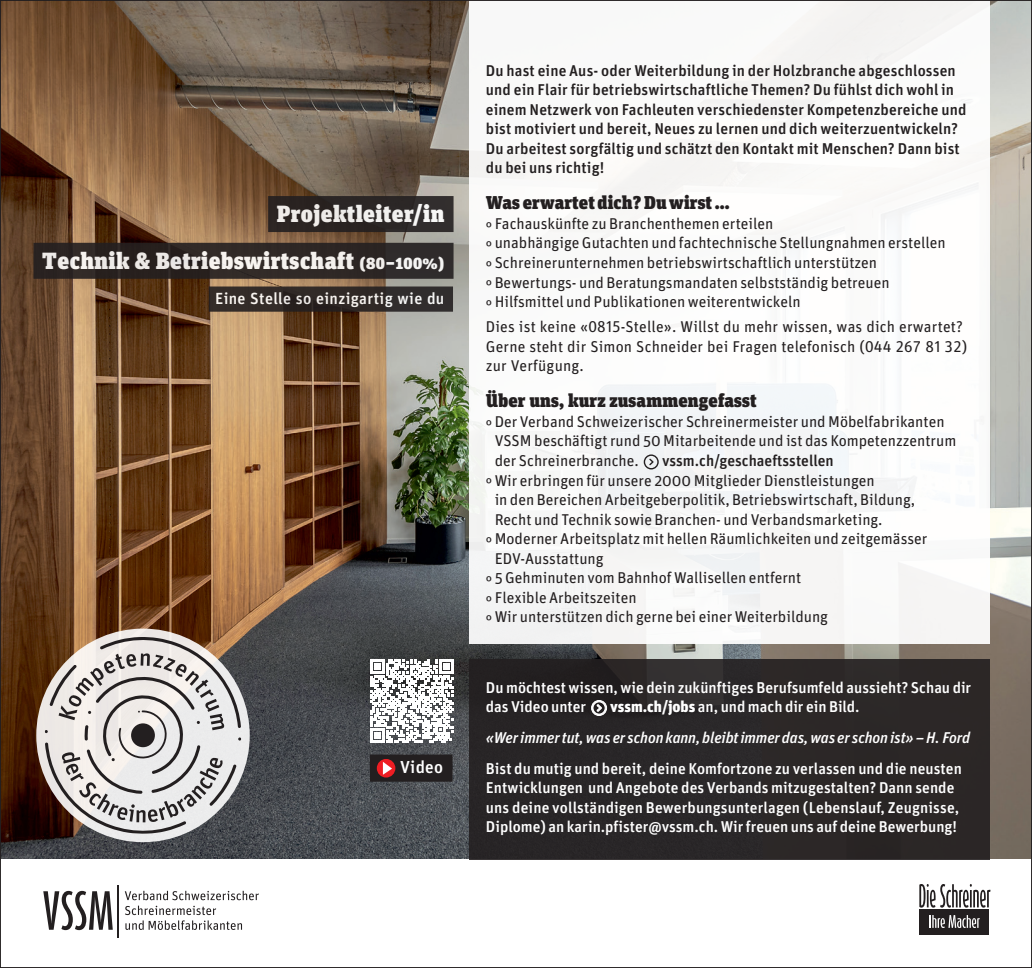
<style>
.page{position:relative;width:1032px;height:968px;background:#fff}
.page>*{position:absolute;margin:0;border:0;box-sizing:border-box;transform-origin:0 0}
.t1{font:900 23.45px/46.7px "Unit Slab Pro";letter-spacing:.02em;color:#fff;text-align:right}
.t2{font:900 18.55px "Unit Slab Pro";letter-spacing:.01em;color:#231f20}
.t3{font:500 17.32px "Unit OT";letter-spacing:.02em;color:#fff}
.t4{font:500 16.1px "Unit OT";letter-spacing:.02em;color:#fff}
.t5{font:15.58px/19.6px "Unit OT";color:#231f20}
.t6{font:500 15.58px/19.6px "Unit OT";letter-spacing:.01em;color:#231f20}
.t7{font:500 15.58px/19.6px "Unit OT";letter-spacing:.005em;color:#fff}
.t8{font:italic 500 15.58px/30.6px "Unit OT";letter-spacing:-.01em;color:#fff}
.s1{font-size:16.1px}
.s2{font-weight:900;font-style:normal}
.s3{font-style:normal}
</style>
<div class="page">
<img style="left:2px;top:2px;width:1028px;height:856px">
<div style="left:469px;top:0;width:520px;height:644px;background:#fff"></div>
<svg style="left:644px;top:454px;width:15px;height:15px"></svg>
<div style="left:469px;top:659px;width:520px;height:200px;background:#2b2727"></div>
<svg style="left:591px;top:699px;width:16px;height:17px"></svg>
<svg style="left:43px;top:890px;width:70px;height:39px"></svg>
<hr style="left:118px;top:885px;width:1px;height:52px;background:#231f20">
<svg style="left:125px;top:890px;width:134px;height:24px"></svg>
<svg style="left:125px;top:920px;width:117px;height:9px"></svg>
<svg style="left:36px;top:628px;width:214px;height:214px;background:#e2dedc"></svg>
<svg style="left:45px;top:637px;width:196px;height:196px;background:#beb8b5"></svg>
<div style="left:131px;top:723px;width:24px;height:24px;background:#231f20;border-radius:50%"></div>
<div style="left:268px;top:196px;width:185px;height:36px;background:#2b2625"></div>
<div style="left:33px;top:243px;width:420px;height:36px;background:#2e2725"></div>
<div style="left:209px;top:286px;width:244px;height:25px;background:#312b28"></div>
<svg style="left:370px;top:659px;width:83px;height:83px"></svg>
<div style="left:370px;top:754px;width:82px;height:27px;background:#231f20"></div>
<svg style="left:377px;top:758px;width:18px;height:19px"></svg>
<svg style="left:383px;top:761px;width:9px;height:13px"></svg>
<div style="left:919px;top:909px;width:70px;height:25px;background:#231f20"></div>
<svg style="left:919px;top:884px;width:71px;height:23px"></svg>
<svg style="left:930px;top:915px;width:50px;height:12px"></svg>
<h1 class="t1" style="left:42px;top:189px;width:404px">Projektleiter/in<br>Technik &amp; Betriebswirtschaft <span class="s1">(80–100%)</span></h1>
<p class="t4" style="left:215px;top:289px;width:231px">Eine Stelle so einzigartig wie du</p>
<p class="t3" style="left:400px;top:756px;width:45px">Video</p>
<p class="t6" style="left:486px;top:60px;width:482px">Du hast eine Aus- oder Weiterbildung in der Holzbranche abgeschlossen und ein Flair für betriebswirtschaftliche Themen? Du fühlst dich wohl in einem Netzwerk von Fachleuten verschiedenster Kompetenzbereiche und bist motiviert und bereit, Neues zu lernen und dich weiterzuentwickeln?<br>Du arbeitest sorgfältig und schätzt den Kontakt mit Menschen? Dann bist du bei uns richtig!</p>
<p class="t2" style="left:486px;top:189px;width:245px">Was erwartet dich? Du wirst …</p>
<p class="t5" style="left:486px;top:214px;width:461px">° Fachauskünfte zu Branchenthemen erteilen<br>° unabhängige Gutachten und fachtechnische Stellungnahmen erstellen ° Schreinerunternehmen betriebswirtschaftlich unterstützen<br>° Bewertungs- und Beratungsmandaten selbstständig betreuen<br>° Hilfsmittel und Publikationen weiterentwickeln</p>
<p class="t5" style="left:486px;top:317px;width:483px">Dies ist keine «0815-Stelle». Willst du mehr wissen, was dich erwartet?<br>Gerne steht dir Simon Schneider bei Fragen telefonisch (044 267 81 32) zur Verfügung.</p>
<p class="t2" style="left:486px;top:387px;width:272px">Über uns, kurz zusammengefasst</p>
<p class="t5" style="left:495px;top:412px;width:463px;text-indent:-9px">° Der Verband Schweizerischer Schreinermeister und Möbelfabrikanten<br>VSSM beschäftigt rund 50 Mitarbeitende und ist das Kompetenzzentrum der Schreinerbranche.</p>
<p class="t6" style="left:662px;top:450px;width:173px">vssm.ch/geschaeftsstellen</p>
<p class="t5" style="left:486px;top:470px;width:390px">° Wir erbringen für unsere 2000 Mitglieder Dienstleistungen</p>
<p class="t5" style="left:495px;top:490px;width:422px">in den Bereichen Arbeitgeberpolitik, Betriebswirtschaft, Bildung,</p>
<p class="t5" style="left:495px;top:509px;width:389px">Recht und Technik sowie Branchen- und Verbandsmarketing.</p>
<p class="t5" style="left:486px;top:529px;width:443px">° Moderner Arbeitsplatz mit hellen Räumlichkeiten und zeitgemässer</p>
<p class="t5" style="left:495px;top:548px;width:111px">EDV-Ausstattung</p>
<p class="t5" style="left:486px;top:568px;width:317px">° 5 Gehminuten vom Bahnhof Wallisellen entfernt</p>
<p class="t5" style="left:486px;top:587px;width:152px">° Flexible Arbeitszeiten</p>
<p class="t5" style="left:486px;top:607px;width:344px">° Wir unterstützen dich gerne bei einer Weiterbildung</p>
<p class="t7" style="left:486px;top:677px;width:487px">Du möchtest wissen, wie dein zukünftiges Berufsumfeld aussieht? Schau dir das Video unter</p>
<p class="t8" style="left:486px;top:691px;width:486px;text-indent:124px"><span class="s2">vssm.ch/jobs</span> <span class="s3">an, und mach dir ein Bild.<br></span>«Wer immer tut, was er schon kann, bleibt immer das, was er schon ist» – H. Ford</p>
<p class="t7" style="left:486px;top:758px;width:477px">Bist du mutig und bereit, deine Komfortzone zu verlassen und die neusten Entwicklungen und Angebote des Verbands mitzugestalten? Dann sende uns deine vollständigen Bewerbungsunterlagen (Lebenslauf, Zeugnisse, Diplome) an karin.pfister@vssm.ch. Wir freuen uns auf deine Bewerbung!</p>
</div>
